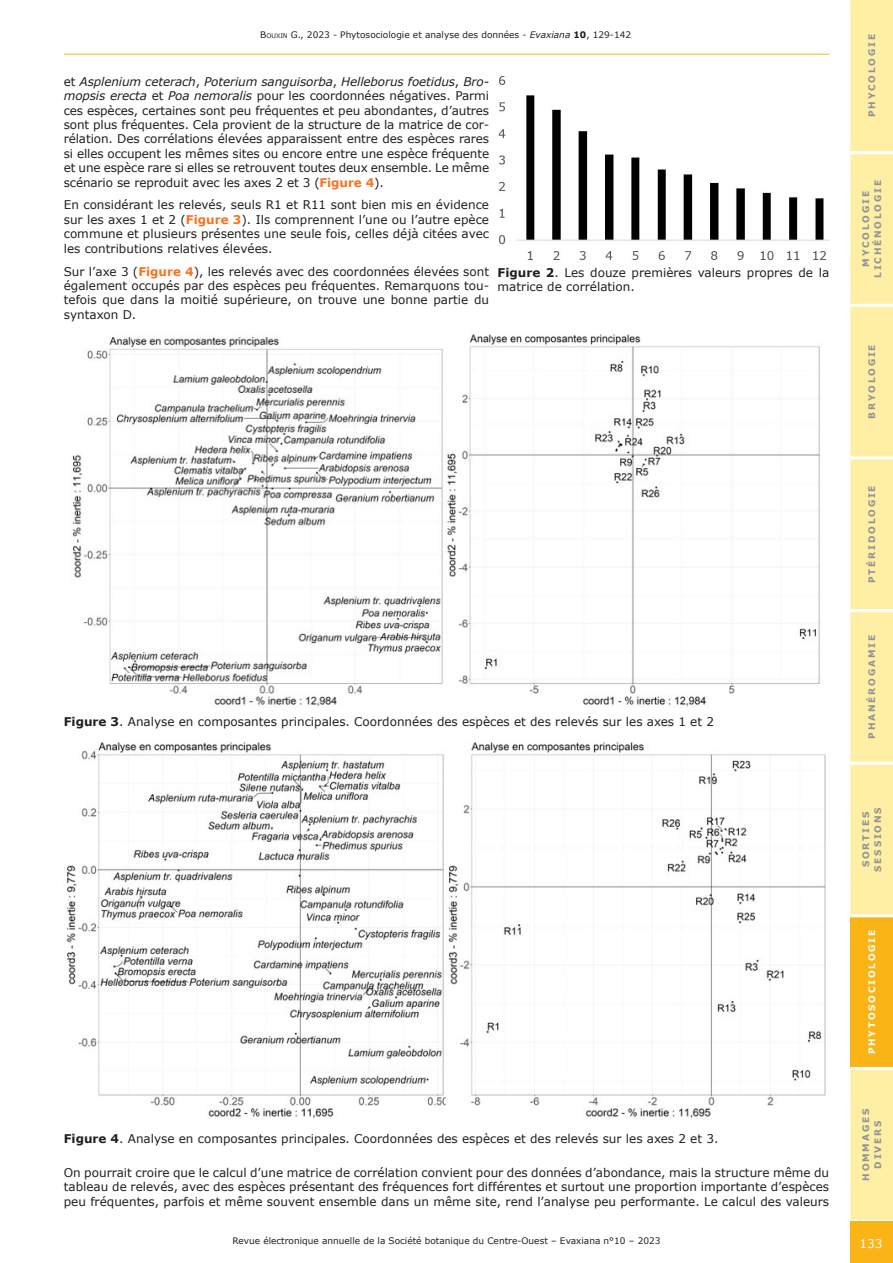
<style>
.page{position:relative;width:893px;height:1263px;background:#fff}
.page>*{position:absolute;margin:0;border:0;box-sizing:border-box;transform-origin:0 0}
.t1{font:12px/14.4px "Verdana";color:#231f20;text-align:justify}
.t2{font:12px "Verdana";color:#fff}
.t3{font:9px "Verdana";color:#231f20}
.t4{font:700 9px/12px "Verdana";letter-spacing:.2em;color:#8f9297;text-align:center}
.t5{font:700 9px "Verdana";letter-spacing:.2em;color:#fff}
.s1{font-style:inherit}
.s2{font-size:6.3px}
.s3{font-style:italic}
.s4{font-weight:700}
.s5{font-weight:700;color:#f47521}
</style>
<div class="page">
<hr style="left:64px;top:54px;width:765px;height:1px;background:#fbb416">
<div style="left:850px;top:1px;width:43px;height:1218px;background:#ffefa4"></div>
<div style="left:850px;top:916px;width:43px;height:152px;background:#fbb416"></div>
<hr style="left:850px;top:1067px;width:43px;height:3px;background:#fff">
<hr style="left:850px;top:914px;width:43px;height:3px;background:#fff">
<hr style="left:850px;top:762px;width:43px;height:3px;background:#fff">
<hr style="left:850px;top:609px;width:43px;height:3px;background:#fff">
<hr style="left:850px;top:456px;width:43px;height:3px;background:#fff">
<hr style="left:850px;top:304px;width:43px;height:3px;background:#fff">
<hr style="left:850px;top:151px;width:43px;height:3px;background:#fff">
<div style="left:850px;top:1221px;width:43px;height:42px;background:#fbb416"></div>
<hr style="left:850px;top:0;width:43px;height:1px;background:#ffefa4">
<img style="left:498px;top:76px;width:331px;height:184px">
<img style="left:72px;top:334px;width:748px;height:373px">
<img style="left:66px;top:742px;width:760px;height:377px">
<p class="t3" style="left:260px;top:29px;width:372px"><span class="s1">B</span><span class="s2">OUXIN</span> <span class="s1">G.</span>, 2023 - Phytosociologie et analyse des données - <span class="s3">Evaxiana</span> <span class="s4">10</span>, 129-142</p>
<p class="t1" style="left:64px;top:74px;width:427px">et <span class="s3">Asplenium ceterach</span>, <span class="s3">Poterium sanguisorba</span>, <span class="s3">Helleborus foetidus</span>, <span class="s3">Bro&shy;mopsis erecta</span> et <span class="s3">Poa nemoralis</span> pour les coordonnées négatives. Parmi ces espèces, certaines sont peu fréquentes et peu abondantes, d’autres sont plus fréquentes. Cela provient de la structure de la matrice de cor&shy;rélation. Des corrélations élevées apparaissent entre des espèces rares si elles occupent les mêmes sites ou encore entre une espèce fréquente et une espèce rare si elles se retrouvent toutes deux ensemble. Le même scénario se reproduit avec les axes 2 et 3 (<span class="s5">Figure 4</span>).</p>
<p class="t1" style="left:64px;top:198px;width:427px">En considérant les relevés, seuls R1 et R11 sont bien mis en évidence sur les axes 1 et 2 (<span class="s5">Figure 3</span>). Ils comprennent l’une ou l’autre epèce commune et plusieurs présentes une seule fois, celles déjà citées avec les contributions relatives élevées.</p>
<p class="t1" style="left:64px;top:264px;width:427px">Sur l’axe 3 (<span class="s5">Figure 4</span>), les relevés avec des coordonnées élevées sont également occupés par des espèces peu fréquentes. Remarquons tou&shy;tefois que dans la moitié supérieure, on trouve une bonne partie du syntaxon D.</p>
<p class="t1" style="left:498px;top:266px;width:333px"><span class="s4">Figure 2</span>. Les douze premières valeurs propres de la matrice de corrélation.</p>
<p class="t1" style="left:64px;top:714px;width:652px"><span class="s4">Figure 3</span>. Analyse en composantes principales. Coordonnées des espèces et des relevés sur les axes 1 et 2</p>
<p class="t1" style="left:64px;top:1132px;width:656px"><span class="s4">Figure 4</span>. Analyse en composantes principales. Coordonnées des espèces et des relevés sur les axes 2 et 3.</p>
<p class="t1" style="left:64px;top:1165px;width:767px">On pourrait croire que le calcul d’une matrice de corrélation convient pour des données d’abondance, mais la structure même du tableau de relevés, avec des espèces présentant des fréquences fort différentes et surtout une proportion importante d’espèces peu fréquentes, parfois et même souvent ensemble dans un même site, rend l’analyse peu performante. Le calcul des valeurs</p>
<p class="t3" style="left:232px;top:1235px;width:430px">Revue électronique annuelle de la Société botanique du Centre-Ouest – Evaxiana n°10 – 2023</p>
<p class="t4" style="left:866px;top:117px;width:84px;rotate:-90deg">PHYCOLOGIE</p>
<p class="t4" style="left:860px;top:278px;width:99px;rotate:-90deg">MYCOLOGIE<br>LICHÉNOLOGIE</p>
<p class="t4" style="left:866px;top:419px;width:76px;rotate:-90deg">BRYOLOGIE</p>
<p class="t4" style="left:866px;top:583px;width:99px;rotate:-90deg">PTÉRIDOLOGIE</p>
<p class="t4" style="left:866px;top:738px;width:105px;rotate:-90deg">PHANÉROGAMIE</p>
<p class="t4" style="left:860px;top:872px;width:66px;rotate:-90deg">SORTIES<br>SESSIONS</p>
<p class="t5" style="left:866px;top:1054px;width:126px;rotate:-90deg">PHYTOSOCIOLOGIE</p>
<p class="t4" style="left:860px;top:1180px;width:73px;rotate:-90deg">HOMMAGES<br>DIVERS</p>
<p class="t2" style="left:860px;top:1236px;width:24px">133</p>
</div>
